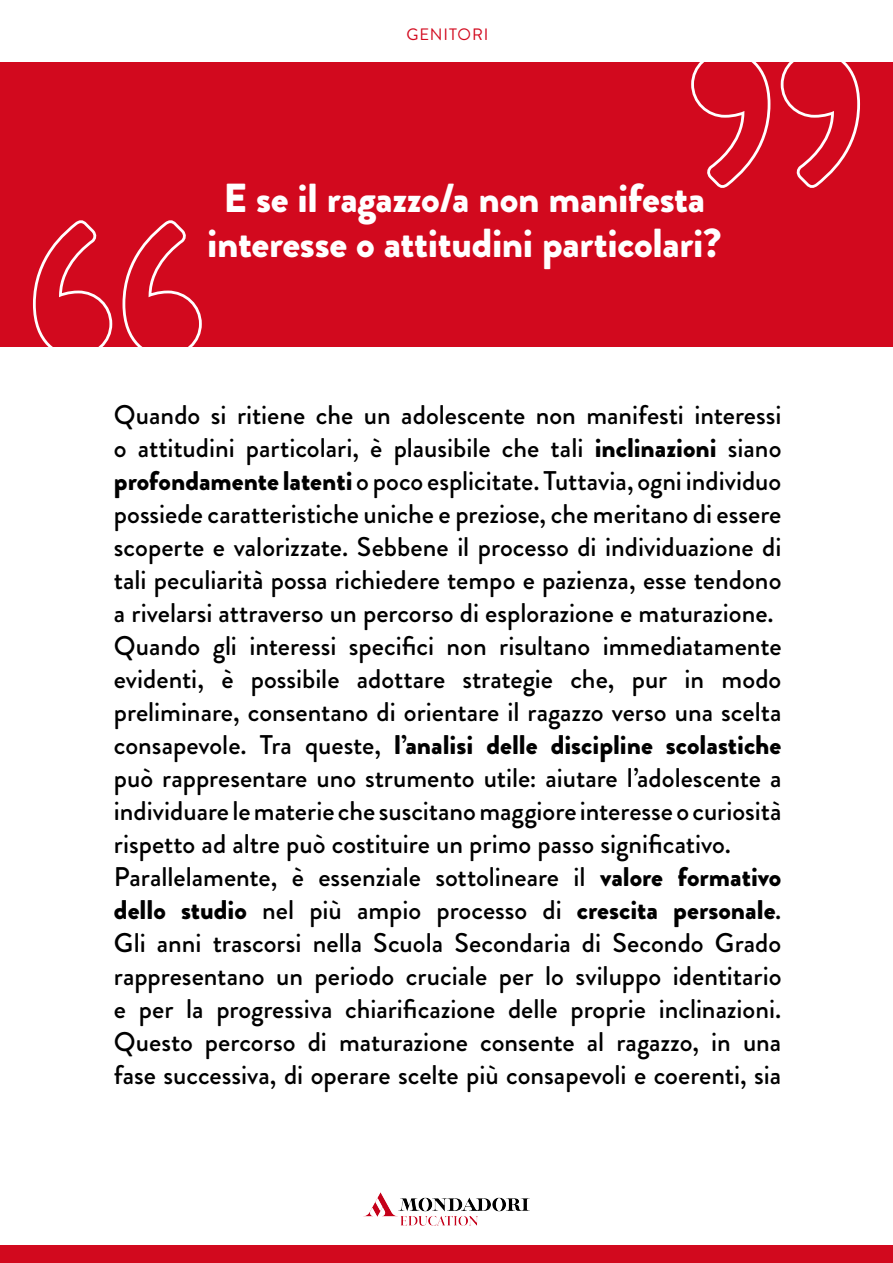
<style>
.page{position:relative;width:893px;height:1263px;background:#fff}
.page>*{position:absolute;margin:0;border:0;box-sizing:border-box;transform-origin:0 0}
.t1{font:900 40.5px/45px "Brandon Grotesque";letter-spacing:-.01em;color:#fff;text-align:center}
.t2{font:500 27px/33px "Brandon Grotesque";color:#000;text-align:justify}
.t3{font:16.5px "Brandon Grotesque";letter-spacing:.055em;color:#d2091e}
.s1{font-weight:900}
</style>
<div class="page">
<img style="left:363px;top:1193px;width:167px;height:32px">
<div style="left:0;top:1246px;width:893px;height:17px;background:#d2091e"></div>
<div style="left:0;top:62px;width:893px;height:285px;background:#d2091e"></div>
<svg style="left:33px;top:220px;width:169px;height:127px"></svg>
<svg style="left:691px;top:62px;width:169px;height:126px"></svg>
<p class="t3" style="left:406px;top:23px;width:84px">GENITORI</p>
<p class="t1" style="left:207px;top:176px;width:516px">E se il ragazzo/a non manifesta interesse o attitudini particolari?</p>
<p class="t2" style="left:114px;top:398px;width:669px">Quando si ritiene che un adolescente non manifesti interessi o attitudini particolari, è plausibile che tali <span class="s1">inclinazioni</span> siano <span class="s1">profondamente latenti</span> o poco esplicitate. Tuttavia, ogni individuo possiede caratteristiche uniche e preziose, che meritano di essere scoperte e valorizzate. Sebbene il processo di individuazione di tali peculiarità possa richiedere tempo e pazienza, esse tendono a rivelarsi attraverso un percorso di esplorazione e maturazione.</p>
<p class="t2" style="left:114px;top:629px;width:669px">Quando gli interessi specifici non risultano immediatamente evidenti, è possibile adottare strategie che, pur in modo preliminare, consentano di orientare il ragazzo verso una scelta consapevole. Tra queste, <span class="s1">l’analisi delle discipline scolastiche </span>può rappresentare uno strumento utile: aiutare l’adolescente a individuare le materie che suscitano maggiore interesse o curiosità rispetto ad altre può costituire un primo passo significativo.</p>
<p class="t2" style="left:114px;top:860px;width:669px">Parallelamente, è essenziale sottolineare il <span class="s1">valore formativo dello studio</span> nel più ampio processo di <span class="s1">crescita personale</span>.<br>Gli anni trascorsi nella Scuola Secondaria di Secondo Grado rappresentano un periodo cruciale per lo sviluppo identitario e per la progressiva chiarificazione delle proprie inclinazioni.<br>Questo percorso di maturazione consente al ragazzo, in una fase successiva, di operare scelte più consapevoli e coerenti, sia</p>
</div>
